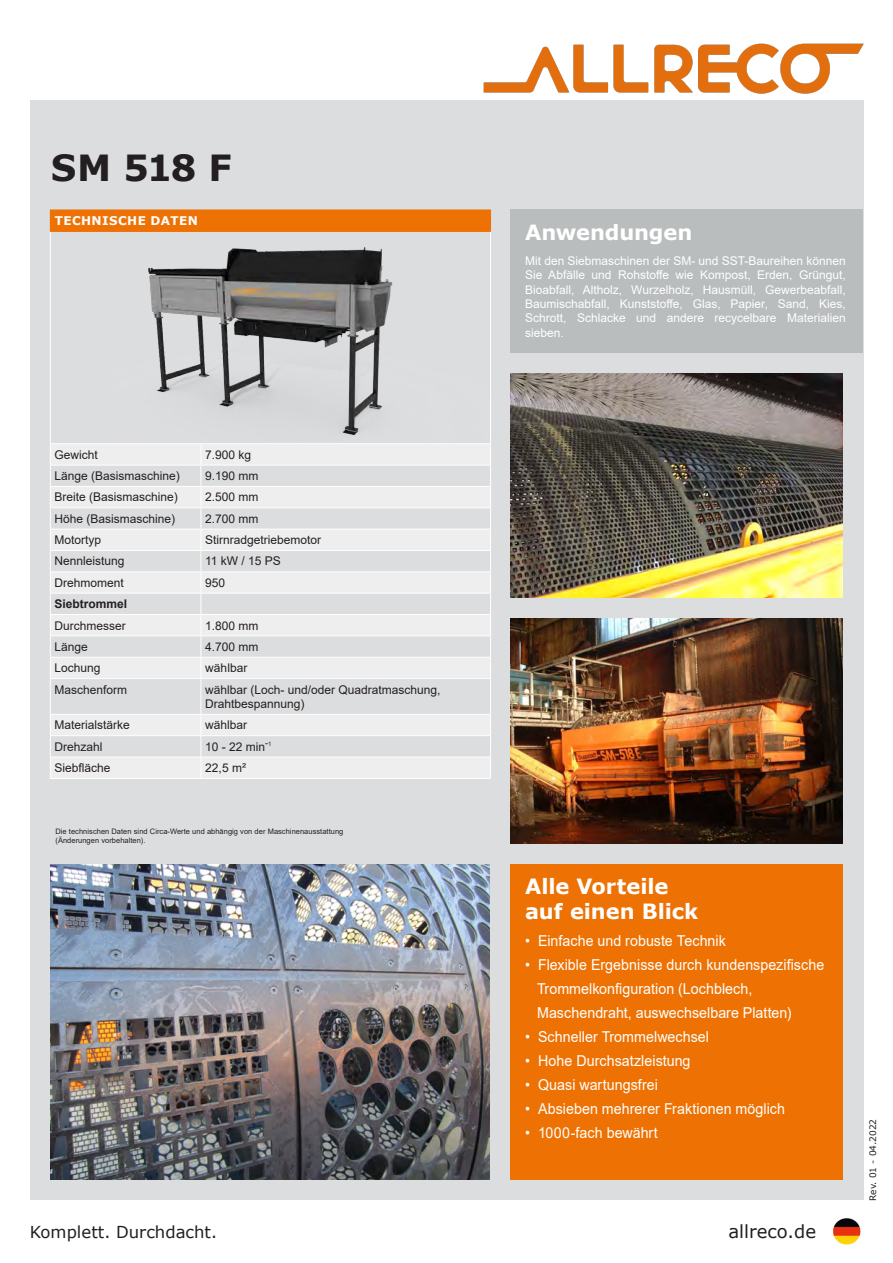
<style>
.page{position:relative;width:893px;height:1263px;background:#fff}
.page>*{position:absolute;margin:0;border:0;box-sizing:border-box;transform-origin:0 0}
.t1{font:700 36px "Verdana";color:#231f20}
.t2{font:700 21px "Verdana";letter-spacing:-.005em;color:#fff}
.t3{font:18px "Verdana";color:#231f20}
.GP_Headline_35_24_28{font:16.5px "Verdana";color:#231f20}
.t4{font:15px "Arial";letter-spacing:.005em;color:#fff;scale:.95 1}
.t5{font:12px "Arial";color:#231f20}
.t6{font:12px/14.4px "Arial";color:#fff;text-align:justify}
.t7{font:700 12px "Verdana";letter-spacing:.035em;color:#fff}
.t8{font:700 12px "Arial";color:#231f20}
.t9{font:9px "Verdana";color:#231f20}
.t10{font:7.5px "Arial";letter-spacing:.005em;color:#231f20}
</style>
<div class="page">
<div style="left:30px;top:100px;width:833px;height:1100px;background:#dcdddf"></div>
<div style="left:511px;top:864px;width:332px;height:315px;background:#ee7203"></div>
<div style="left:511px;top:209px;width:352px;height:144px;background:#babdbd"></div>
<img style="left:511px;top:373px;width:332px;height:225px">
<img style="left:50px;top:864px;width:440px;height:315px">
<img style="left:511px;top:619px;width:332px;height:224px">
<div style="left:50px;top:210px;width:441px;height:21px;background:#ee7203"></div>
<div style="left:51px;top:444px;width:439px;height:334px;background:#eeeeef"></div>
<svg style="left:51px;top:466px;width:439px;height:291px"></svg>
<hr style="left:490px;top:679px;width:1px;height:35px;background:#fff">
<svg style="left:490px;top:715px;width:1px;height:63px"></svg>
<hr style="left:51px;top:443px;width:150px;height:1px;background:#fff">
<hr style="left:201px;top:443px;width:289px;height:1px;background:#fff">
<hr style="left:51px;top:465px;width:150px;height:1px;background:#fff">
<hr style="left:51px;top:486px;width:150px;height:1px;background:#fff">
<hr style="left:51px;top:507px;width:150px;height:1px;background:#fff">
<hr style="left:51px;top:529px;width:150px;height:1px;background:#fff">
<hr style="left:201px;top:486px;width:289px;height:1px;background:#fff">
<hr style="left:201px;top:507px;width:289px;height:1px;background:#fff">
<svg style="left:490px;top:444px;width:1px;height:234px"></svg>
<hr style="left:50px;top:231px;width:151px;height:1px;background:#ee7203">
<hr style="left:201px;top:231px;width:290px;height:1px;background:#ee7203">
<hr style="left:50px;top:232px;width:1px;height:212px;background:#fff">
<hr style="left:490px;top:232px;width:1px;height:212px;background:#fff">
<hr style="left:201px;top:465px;width:289px;height:1px;background:#fff">
<hr style="left:50px;top:550px;width:151px;height:1px;background:#fff">
<hr style="left:50px;top:571px;width:151px;height:1px;background:#fff">
<hr style="left:50px;top:593px;width:151px;height:1px;background:#fff">
<hr style="left:50px;top:614px;width:151px;height:1px;background:#fff">
<hr style="left:201px;top:614px;width:290px;height:1px;background:#fff">
<hr style="left:201px;top:529px;width:289px;height:1px;background:#fff">
<hr style="left:201px;top:550px;width:290px;height:1px;background:#fff">
<hr style="left:201px;top:571px;width:290px;height:1px;background:#fff">
<hr style="left:201px;top:593px;width:290px;height:1px;background:#fff">
<hr style="left:50px;top:679px;width:1px;height:35px;background:#fff">
<hr style="left:201px;top:679px;width:1px;height:35px;background:#fff">
<hr style="left:50px;top:714px;width:151px;height:1px;background:#fff">
<hr style="left:201px;top:714px;width:290px;height:1px;background:#fff">
<svg style="left:50px;top:715px;width:1px;height:63px"></svg>
<hr style="left:50px;top:635px;width:151px;height:1px;background:#fff">
<hr style="left:50px;top:657px;width:151px;height:1px;background:#fff">
<hr style="left:50px;top:678px;width:151px;height:1px;background:#fff">
<hr style="left:50px;top:735px;width:151px;height:1px;background:#fff">
<hr style="left:50px;top:757px;width:151px;height:1px;background:#fff">
<hr style="left:50px;top:778px;width:151px;height:1px;background:#fff">
<hr style="left:201px;top:635px;width:290px;height:1px;background:#fff">
<hr style="left:201px;top:657px;width:290px;height:1px;background:#fff">
<hr style="left:201px;top:678px;width:290px;height:1px;background:#fff">
<hr style="left:201px;top:735px;width:290px;height:1px;background:#fff">
<hr style="left:201px;top:757px;width:290px;height:1px;background:#fff">
<hr style="left:201px;top:778px;width:290px;height:1px;background:#fff">
<svg style="left:201px;top:715px;width:1px;height:63px"></svg>
<svg style="left:50px;top:444px;width:1px;height:234px"></svg>
<svg style="left:201px;top:444px;width:1px;height:234px"></svg>
<img style="left:148px;top:247px;width:245px;height:188px">
<img style="left:833px;top:1218px;width:28px;height:27px">
<img style="left:483px;top:43px;width:380px;height:51px">
<p class="t1" style="left:51px;top:142px;width:183px">SM 518 F</p>
<p class="t7" style="left:55px;top:212px;width:145px">TECHNISCHE DATEN</p>
<p class="t2" style="left:525px;top:217px;width:169px">Anwendungen</p>
<p class="t6" style="left:525px;top:253px;width:322px">Mit den Siebmaschinen der SM- und SST-Baureihen können Sie Abfälle und Rohstoffe wie Kompost, Erden, Grüngut, Bioabfall, Altholz, Wurzelholz, Hausmüll, Gewerbeabfall, Baumischabfall, Kunststoffe, Glas, Papier, Sand, Kies, Schrott, Schlacke und andere recycelbare Materialien sieben.</p>
<p class="t5" style="left:55px;top:446px;width:45px">Gewicht</p>
<p class="t5" style="left:205px;top:446px;width:48px">7.900 kg</p>
<p class="t5" style="left:55px;top:468px;width:127px">Länge (Basismaschine)</p>
<p class="t5" style="left:205px;top:468px;width:55px">9.190 mm</p>
<p class="t5" style="left:55px;top:489px;width:125px">Breite (Basismaschine)</p>
<p class="t5" style="left:205px;top:489px;width:55px">2.500 mm</p>
<p class="t5" style="left:55px;top:510px;width:122px">Höhe (Basismaschine)</p>
<p class="t5" style="left:205px;top:510px;width:55px">2.700 mm</p>
<p class="t5" style="left:55px;top:532px;width:48px">Motortyp</p>
<p class="t5" style="left:205px;top:532px;width:118px">Stirnradgetriebemotor</p>
<p class="t5" style="left:55px;top:553px;width:72px">Nennleistung</p>
<p class="t5" style="left:205px;top:553px;width:77px">11 kW / 15 PS</p>
<p class="t5" style="left:55px;top:574px;width:71px">Drehmoment</p>
<p class="t5" style="left:205px;top:574px;width:22px">950</p>
<p class="t8" style="left:55px;top:595px;width:74px">Siebtrommel</p>
<p class="t5" style="left:55px;top:617px;width:73px">Durchmesser</p>
<p class="t5" style="left:205px;top:617px;width:55px">1.800 mm</p>
<p class="t5" style="left:55px;top:638px;width:35px">Länge</p>
<p class="t5" style="left:205px;top:638px;width:55px">4.700 mm</p>
<p class="t5" style="left:55px;top:660px;width:48px">Lochung</p>
<p class="t5" style="left:205px;top:660px;width:44px">wählbar</p>
<p class="t5" style="left:55px;top:681px;width:74px">Maschenform</p>
<p class="t5" style="left:205px;top:681px;width:237px">wählbar (Loch- und/oder Quadratmaschung,</p>
<p class="t5" style="left:205px;top:695px;width:101px">Drahtbespannung)</p>
<p class="t5" style="left:55px;top:717px;width:77px">Materialstärke</p>
<p class="t5" style="left:205px;top:717px;width:44px">wählbar</p>
<p class="t5" style="left:55px;top:738px;width:50px">Drehzahl</p>
<p class="t5" style="left:205px;top:738px;width:68px">10 - 22 min<sup>-</sup><sup>1</sup></p>
<p class="t5" style="left:55px;top:759px;width:58px">Siebfläche</p>
<p class="t5" style="left:205px;top:759px;width:43px">22,5 m²</p>
<p class="t10" style="left:55px;top:826px;width:289px">Die technischen Daten sind Circa-Werte und abhängig von der Maschinenausstattung</p>
<p class="t10" style="left:55px;top:835px;width:92px">(Änderungen vorbehalten).</p>
<p class="t2" style="left:525px;top:871px;width:145px">Alle Vorteile</p>
<p class="t2" style="left:525px;top:896px;width:175px">auf einen Blick</p>
<p class="t4" style="left:525px;top:930px;width:213px">• Einfache und robuste Technik</p>
<p class="t4" style="left:525px;top:954px;width:316px">• Flexible Ergebnisse durch kundenspezifische</p>
<p class="t4" style="left:537px;top:978px;width:228px">Trommelkonfiguration (Lochblech,</p>
<p class="t4" style="left:537px;top:1002px;width:269px">Maschendraht, auswechselbare Platten)</p>
<p class="t4" style="left:525px;top:1026px;width:195px">• Schneller Trommelwechsel</p>
<p class="t4" style="left:525px;top:1050px;width:176px">• Hohe Durchsatzleistung</p>
<p class="t4" style="left:525px;top:1074px;width:141px">• Quasi wartungsfrei</p>
<p class="t4" style="left:525px;top:1098px;width:275px">• Absieben mehrerer Fraktionen möglich</p>
<p class="t4" style="left:525px;top:1122px;width:141px">• 1000-fach bewährt</p>
<p class="GP_Headline_35_24_28" style="left:30px;top:1220px;width:189px">Komplett. Durchdacht.</p>
<p class="t3" style="left:728px;top:1219px;width:89px">allreco.de</p>
<p class="t9" style="left:867px;top:1201px;width:83px;rotate:-90deg">Rev. 01 - 04.2022</p>
</div>
